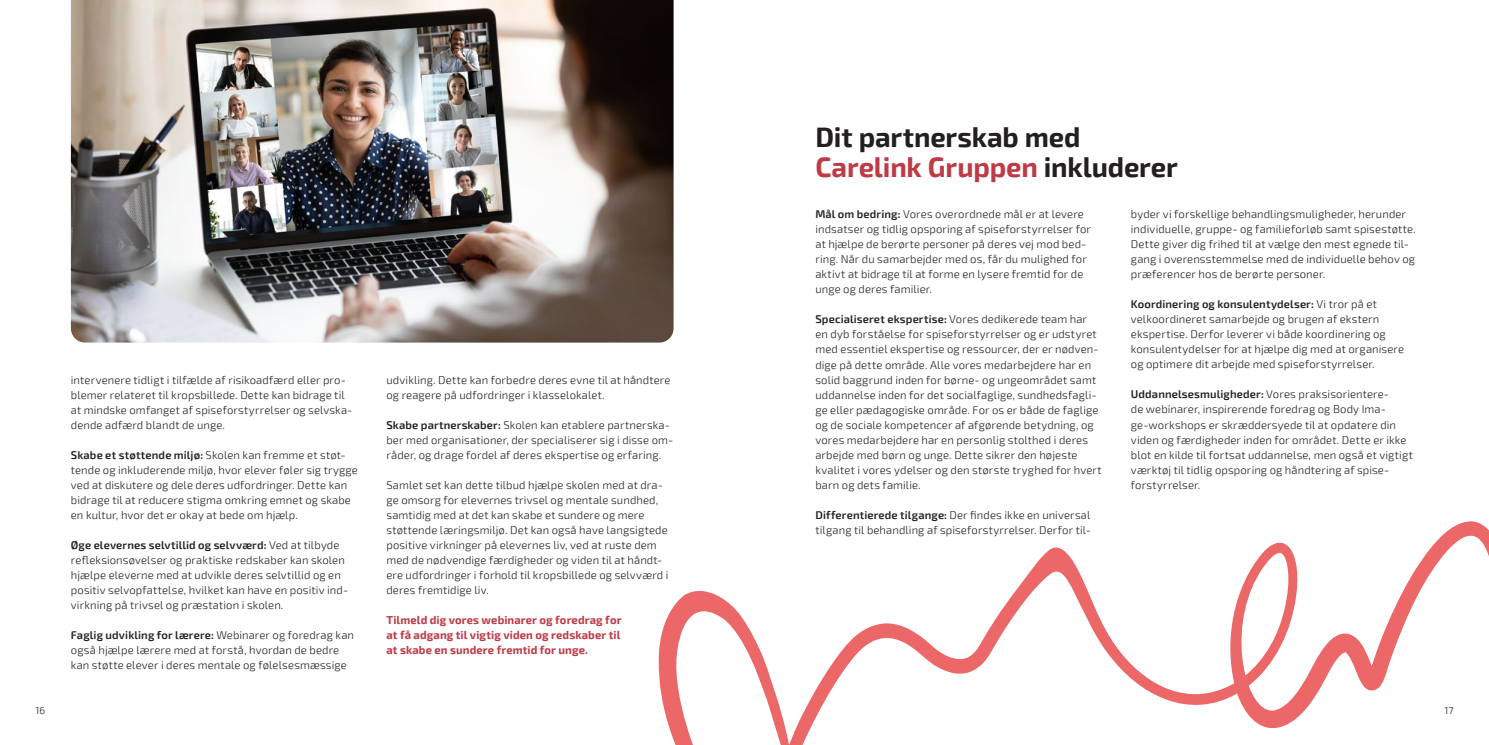
<style>
.page{position:relative;width:1489px;height:745px;background:#fff}
.page>*{position:absolute;margin:0;border:0;box-sizing:border-box;transform-origin:0 0}
.t1{font:700 27.5px/30px "Exo 2";letter-spacing:-.005em;color:#231f20}
.t2{font:300 11.25px/15px "Exo 2";letter-spacing:.01em;color:#231f20}
.t3{font:700 11.25px/15px "Exo 2";letter-spacing:.01em;color:#be3b46;text-align:justify}
.t4{font:300 10px "Exo 2";color:#231f20}
.s1{font-weight:600}
.s2{color:#be3b46}
</style>
<div class="page">
<svg style="left:658px;top:521px;width:830px;height:223px"></svg>
<img style="left:71px;top:0;width:602px;height:342px">
<p class="t2" style="left:71px;top:372px;width:283px">intervenere tidligt i tilfælde af risikoadfærd eller pro&shy;blemer relateret til kropsbillede. Dette kan bidrage til at mindske omfanget af spiseforstyrrelser og selvska&shy;dende adfærd blandt de unge.</p>
<p class="t2" style="left:71px;top:447px;width:288px"><span class="s1">Skabe et støttende miljø:</span> Skolen kan fremme et støt&shy;tende og inkluderende miljø, hvor elever føler sig trygge ved at diskutere og dele deres udfordringer. Dette kan bidrage til at reducere stigma omkring emnet og skabe en kultur, hvor det er okay at bede om hjælp.</p>
<p class="t2" style="left:71px;top:537px;width:279px"><span class="s1">Øge elevernes selvtillid og selvværd:</span> Ved at tilbyde refleksionsøvelser og praktiske redskaber kan skolen hjælpe eleverne med at udvikle deres selvtillid og en positiv selvopfattelse, hvilket kan have en positiv ind&shy;virkning på trivsel og præstation i skolen.</p>
<p class="t2" style="left:71px;top:627px;width:285px"><span class="s1">Faglig udvikling for lærere:</span> Webinarer og foredrag kan også hjælpe lærere med at forstå, hvordan de bedre kan støtte elever i deres mentale og følelsesmæssige</p>
<p class="t2" style="left:386px;top:372px;width:285px">udvikling. Dette kan forbedre deres evne til at håndtere og reagere på udfordringer i klasselokalet.</p>
<p class="t2" style="left:386px;top:417px;width:288px"><span class="s1">Skabe partnerskaber:</span> Skolen kan etablere partnerska&shy;ber med organisationer, der specialiserer sig i disse om&shy;råder, og drage fordel af deres ekspertise og erfaring.</p>
<p class="t2" style="left:386px;top:477px;width:283px">Samlet set kan dette tilbud hjælpe skolen med at dra&shy;ge omsorg for elevernes trivsel og mentale sundhed, samtidig med at det kan skabe et sundere og mere støttende læringsmiljø. Det kan også have langsigtede positive virkninger på elevernes liv, ved at ruste dem med de nødvendige færdigheder og viden til at håndt&shy;ere udfordringer i forhold til kropsbillede og selvværd i deres fremtidige liv.</p>
<p class="t3" style="left:386px;top:612px;width:236px">Tilmeld dig vores webinarer og foredrag for at få adgang til vigtig viden og redskaber til at skabe en sundere fremtid for unge.</p>
<h1 class="t1" style="left:815px;top:123px;width:364px">Dit partnerskab med<br><span class="s2">Carelink Gruppen</span> inkluderer</h1>
<p class="t2" style="left:815px;top:207px;width:277px"><span class="s1">Mål om bedring:</span> Vores overordnede mål er at levere indsatser og tidlig opsporing af spiseforstyrrelser for at hjælpe de berørte personer på deres vej mod bed&shy;ring. Når du samarbejder med os, får du mulighed for aktivt at bidrage til at forme en lysere fremtid for de unge og deres familier.</p>
<p class="t2" style="left:815px;top:312px;width:288px"><span class="s1">Specialiseret ekspertise:</span> Vores dedikerede team har en dyb forståelse for spiseforstyrrelser og er udstyret med essentiel ekspertise og ressourcer, der er nødven&shy;dige på dette område. Alle vores medarbejdere har en solid baggrund inden for børne- og ungeområdet samt uddannelse inden for det socialfaglige, sundhedsfagli&shy;ge eller pædagogiske område. For os er både de faglige og de sociale kompetencer af afgørende betydning, og vores medarbejdere har en personlig stolthed i deres arbejde med børn og unge. Dette sikrer den højeste kvalitet i vores ydelser og den største tryghed for hvert barn og dets familie.</p>
<p class="t2" style="left:815px;top:507px;width:277px"><span class="s1">Differentierede tilgange:</span> Der findes ikke en universal tilgang til behandling af spiseforstyrrelser. Derfor til-</p>
<p class="t2" style="left:1130px;top:207px;width:286px">byder vi forskellige behandlingsmuligheder, herunder individuelle, gruppe- og familieforløb samt spisestøtte.<br>Dette giver dig frihed til at vælge den mest egnede til&shy;gang i overensstemmelse med de individuelle behov og præferencer hos de berørte personer.</p>
<p class="t2" style="left:1130px;top:297px;width:274px"><span class="s1">Koordinering og konsulentydelser:</span> Vi tror på et velkoordineret samarbejde og brugen af ekstern ekspertise. Derfor leverer vi både koordinering og konsulentydelser for at hjælpe dig med at organisere og optimere dit arbejde med spiseforstyrrelser.</p>
<p class="t2" style="left:1130px;top:387px;width:283px"><span class="s1">Uddannelsesmuligheder:</span> Vores praksisorientere-<br>de webinarer, inspirerende foredrag og Body Ima&shy;ge-workshops er skræddersyede til at opdatere din viden og færdigheder inden for området. Dette er ikke blot en kilde til fortsat uddannelse, men også et vigtigt værktøj til tidlig opsporing og håndtering af spise&shy;forstyrrelser.</p>
<p class="t4" style="left:35px;top:704px;width:11px">16</p>
<p class="t4" style="left:1444px;top:704px;width:11px">17</p>
</div>
